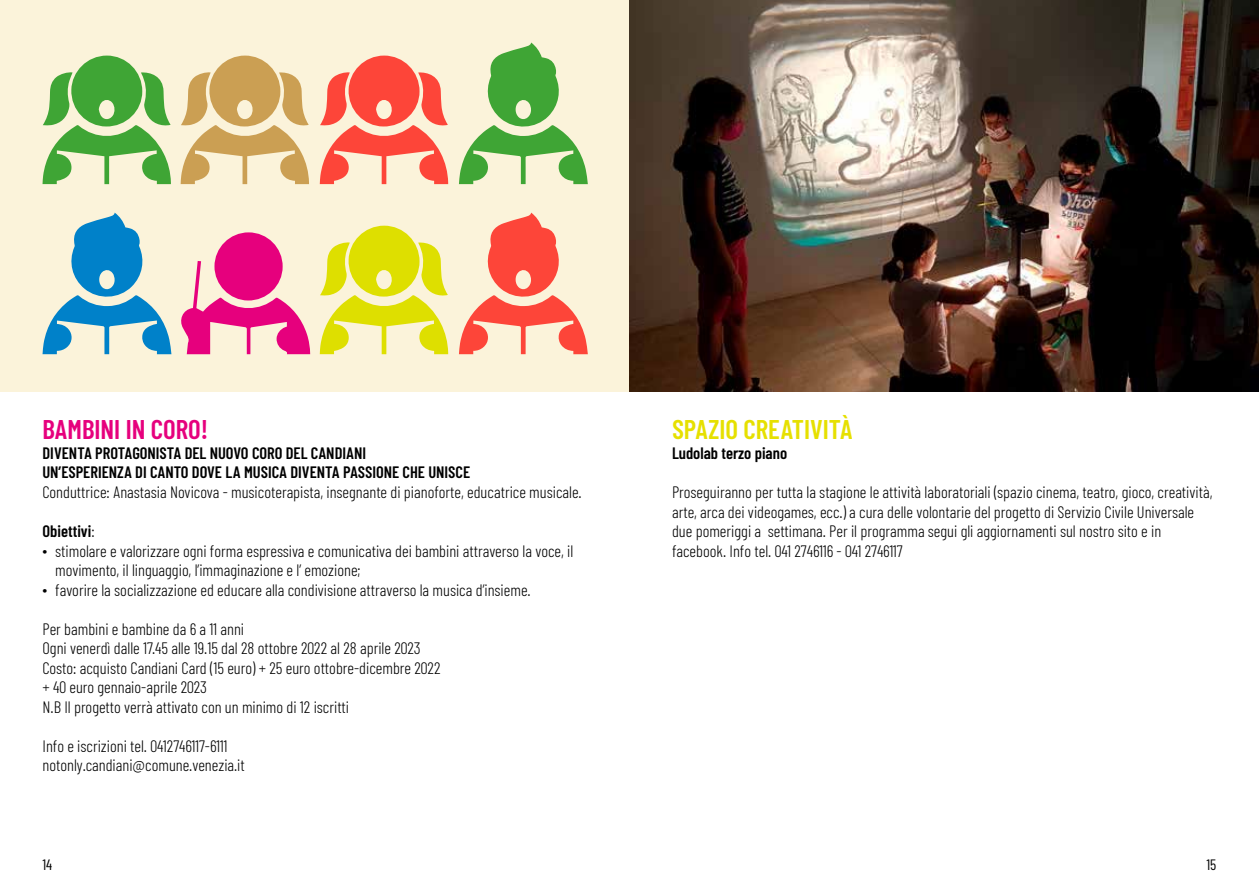
<style>
.page{position:relative;width:1259px;height:893px;background:#fff}
.page>*{position:absolute;margin:0;border:0;box-sizing:border-box;transform-origin:0 0}
.t1{font:600 27px "Barlow Condensed";color:#e6e000}
.t2{font:600 27px "Barlow Condensed";color:#e6007d}
.t3{font:300 16.5px/19.5px "Barlow Condensed";color:#000}
.t4{font:600 16.5px/19.5px "Barlow Condensed";color:#000}
.t5{font:15px "Barlow Condensed";color:#000}
.s1{font-weight:300}
</style>
<div class="page">
<div style="left:0;top:0;width:629px;height:391px;background:#fbf3da"></div>
<svg style="left:43px;top:213px;width:128px;height:141px"></svg>
<svg style="left:459px;top:43px;width:129px;height:141px"></svg>
<svg style="left:459px;top:213px;width:129px;height:141px"></svg>
<svg style="left:43px;top:56px;width:128px;height:128px"></svg>
<svg style="left:181px;top:56px;width:128px;height:128px"></svg>
<svg style="left:320px;top:56px;width:128px;height:128px"></svg>
<svg style="left:320px;top:226px;width:128px;height:128px"></svg>
<svg style="left:181px;top:261px;width:129px;height:93px"></svg>
<div style="left:214px;top:232px;width:69px;height:69px;background:#e6007d;border-radius:50%"></div>
<img style="left:629px;top:0;width:630px;height:391px">
<h1 class="t2" style="left:43px;top:413px;width:167px">BAMBINI IN CORO!</h1>
<p class="t4" style="left:43px;top:443px;width:429px">DIVENTA PROTAGONISTA DEL NUOVO CORO DEL CANDIANI<br>UN’ESPERIENZA DI CANTO DOVE LA MUSICA DIVENTA PASSIONE CHE UNISCE</p>
<p class="t3" style="left:43px;top:482px;width:541px">Conduttrice: Anastasia Novicova - musicoterapista, insegnante di pianoforte, educatrice musicale.</p>
<p class="t4" style="left:43px;top:521px;width:54px">Obiettivi<span class="s1">:</span></p>
<p class="t3" style="left:43px;top:540px;width:532px">∙ stimolare e valorizzare ogni forma espressiva e comunicativa dei bambini attraverso la voce, il</p>
<p class="t3" style="left:55px;top:560px;width:307px">movimento, il linguaggio, l’immaginazione e l’ emozione;</p>
<p class="t3" style="left:43px;top:579px;width:489px">∙ favorire la socializzazione ed educare alla condivisione attraverso la musica d’insieme.</p>
<p class="t3" style="left:43px;top:618px;width:399px">Per bambini e bambine da 6 a 11 anni<br>Ogni venerdì dalle 17.45 alle 19.15 dal 28 ottobre 2022 al 28 aprile 2023<br>Costo: acquisto Candiani Card (15 euro) + 25 euro ottobre-dicembre 2022 + 40 euro gennaio-aprile 2023<br>N.B Il progetto verrà attivato con un minimo di 12 iscritti</p>
<p class="t3" style="left:43px;top:735px;width:204px">Info e iscrizioni tel. 0412746117-6111 notonly.candiani@comune.venezia.it</p>
<h1 class="t1" style="left:672px;top:413px;width:182px">SPAZIO CREATIVITÀ</h1>
<p class="t4" style="left:672px;top:443px;width:117px">Ludolab terzo piano</p>
<p class="t3" style="left:672px;top:482px;width:542px">Proseguiranno per tutta la stagione le attività laboratoriali (spazio cinema, teatro, gioco, creatività, arte, arca dei videogames, ecc.) a cura delle volontarie del progetto di Servizio Civile Universale due pomeriggi a settimana. Per il programma segui gli aggiornamenti sul nostro sito e in facebook. Info tel. 041 2746116 - 041 2746117</p>
<p class="t5" style="left:43px;top:855px;width:11px">14</p>
<p class="t5" style="left:1206px;top:855px;width:11px">15</p>
</div>
